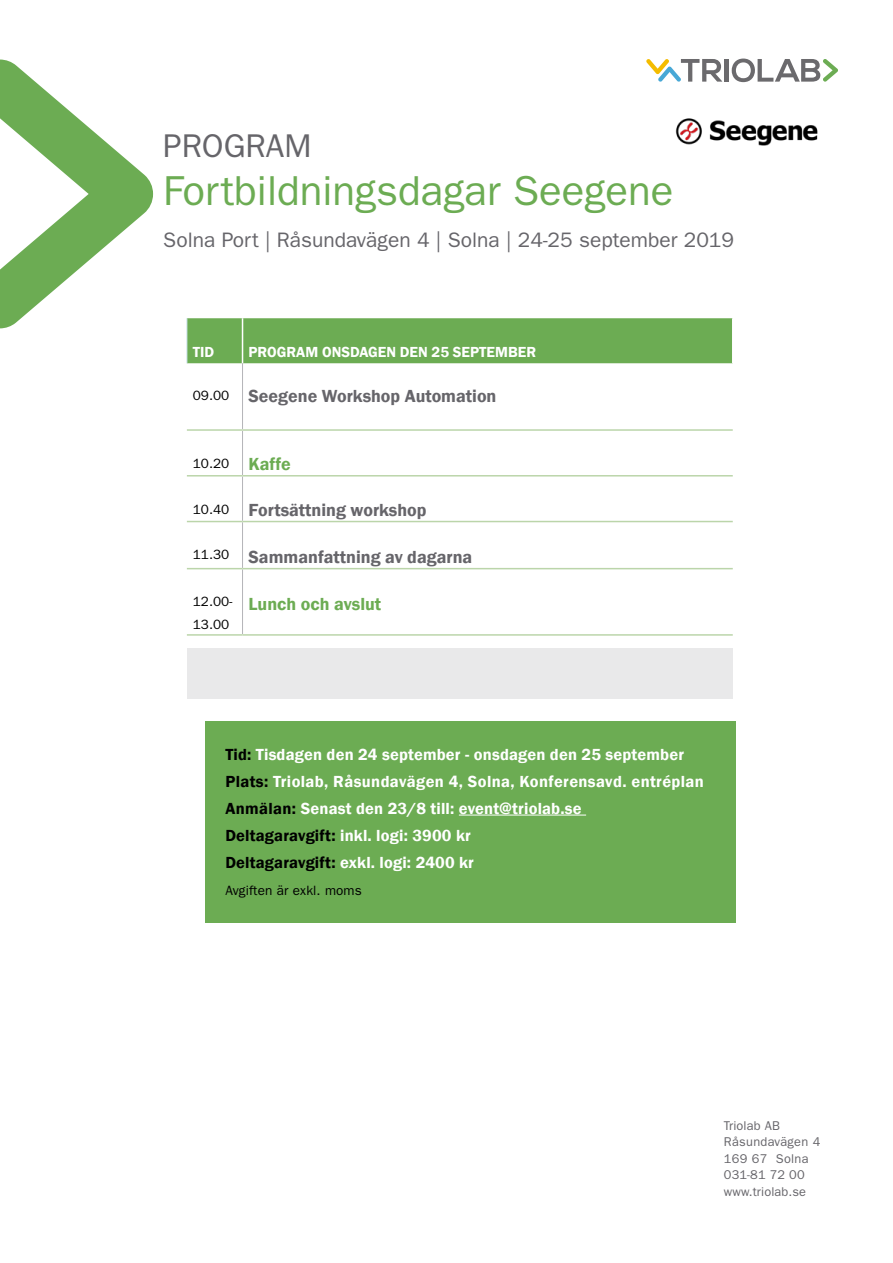
<style>
.page{position:relative;width:893px;height:1263px;background:#fff}
.page>*{position:absolute;margin:0;border:0;box-sizing:border-box;transform-origin:0 0}
.t1{font:42px "ITC Franklin Gothic Std";color:#6cac53}
.t2{font:33px "ITC Franklin Gothic Std";color:#66656a}
.t3{font:21px "ITC Franklin Gothic Std";color:#66656a}
.t4{font:600 18px "Franklin Gothic";color:#66656a}
.t5{font:600 18px "Franklin Gothic";color:#6cac53}
.t6{font:600 16.5px/27px "Franklin Gothic";letter-spacing:.01em;color:#fff}
.t7{font:600 15px "Franklin Gothic";color:#fff}
.t8{font:13.5px/22.5px "ITC Franklin Gothic Std";letter-spacing:.01em;color:#000}
.t9{font:12.75px/16.5px "ITC Franklin Gothic Std";letter-spacing:.01em;color:#66656a}
.s1{font-family:"ITC Franklin Gothic Std";font-weight:400;font-size:13.5px;color:#000}
.s2{font-family:"Franklin Gothic";font-weight:600;font-size:18px;color:#6cac53}
.s3{color:#000}
</style>
<div class="page">
<hr style="left:725px;top:59px;width:4px;height:23px;background:#6b6a6d">
<svg style="left:732px;top:59px;width:106px;height:23px"></svg>
<svg style="left:646px;top:59px;width:76px;height:23px"></svg>
<div style="left:188px;top:318px;width:544px;height:45px;background:#6cac53"></div>
<div style="left:187px;top:648px;width:546px;height:50px;background:#e9e9ea"></div>
<hr style="left:187px;top:318px;width:1px;height:45px;background:#d6e8f6">
<hr style="left:242px;top:318px;width:1px;height:45px;background:#fff">
<hr style="left:242px;top:363px;width:1px;height:66px;background:#b4b4b9">
<hr style="left:242px;top:431px;width:1px;height:44px;background:#b4b4b9">
<hr style="left:242px;top:476px;width:1px;height:45px;background:#b4b4b9">
<hr style="left:242px;top:522px;width:1px;height:46px;background:#b4b4b9">
<hr style="left:242px;top:569px;width:1px;height:65px;background:#b4b4b9">
<hr style="left:187px;top:429px;width:56px;height:2px;background:#bbd5aa">
<hr style="left:243px;top:429px;width:490px;height:2px;background:#bbd5aa">
<hr style="left:187px;top:475px;width:56px;height:1px;background:#bbd5aa">
<hr style="left:243px;top:475px;width:490px;height:1px;background:#bbd5aa">
<hr style="left:187px;top:521px;width:56px;height:1px;background:#bbd5aa">
<hr style="left:243px;top:521px;width:490px;height:1px;background:#bbd5aa">
<hr style="left:187px;top:568px;width:56px;height:1px;background:#bbd5aa">
<hr style="left:243px;top:568px;width:490px;height:1px;background:#bbd5aa">
<hr style="left:187px;top:634px;width:56px;height:2px;background:#bbd5aa">
<hr style="left:243px;top:634px;width:490px;height:2px;background:#bbd5aa">
<svg style="left:0;top:60px;width:153px;height:268px"></svg>
<img style="left:675px;top:118px;width:143px;height:28px">
<div style="left:206px;top:721px;width:530px;height:202px;background:#6cac53"></div>
<hr style="left:459px;top:815px;width:127px;height:1px;background:#fff">
<h2 class="t2" style="left:163px;top:127px;width:150px">PROGRAM</h2>
<h1 class="t1" style="left:163px;top:167px;width:512px">Fortbildningsdagar Seegene</h1>
<p class="t3" style="left:163px;top:228px;width:572px">Solna Port | Råsundavägen 4 | Solna | 24-25 september 2019</p>
<p class="t7" style="left:193px;top:343px;width:23px">TID</p>
<p class="t7" style="left:249px;top:343px;width:289px">PROGRAM ONSDAGEN DEN 25 SEPTEMBER</p>
<p class="t4" style="left:193px;top:384px;width:305px"><span class="s1">09.00</span> Seegene Workshop Automation</p>
<p class="t8" style="left:193px;top:452px;width:99px">10.20 <span class="s2">Kaffe</span></p>
<p class="t4" style="left:193px;top:498px;width:235px"><span class="s1">10.40</span> Fortsättning workshop</p>
<p class="t4" style="left:193px;top:545px;width:281px"><sup>11.30</sup> Sammanfattning av dagarna</p>
<p class="t8" style="left:193px;top:591px;width:41px">12.00-<br>13.00</p>
<p class="t5" style="left:249px;top:592px;width:134px">Lunch och avslut</p>
<p class="t6" style="left:225px;top:741px;width:480px"><span class="s3">Tid:</span> Tisdagen den 24 september - onsdagen den 25 september <span class="s3">Plats:</span> Triolab, Råsundavägen 4, Solna, Konferensavd. entréplan <span class="s3">Anmälan:</span> Senast den 23/8 till: event@triolab.se<br><span class="s3">Deltagaravgift:</span> inkl. logi: 3900 kr<br><span class="s3">Deltagaravgift:</span> exkl. logi: 2400 kr</p>
<p class="t8" style="left:225px;top:879px;width:138px">Avgiften är exkl. moms</p>
<p class="t9" style="left:724px;top:1117px;width:98px">Triolab AB<br>Råsundavägen 4<br>169 67 Solna<br>031-81 72 00 www.triolab.se</p>
</div>
